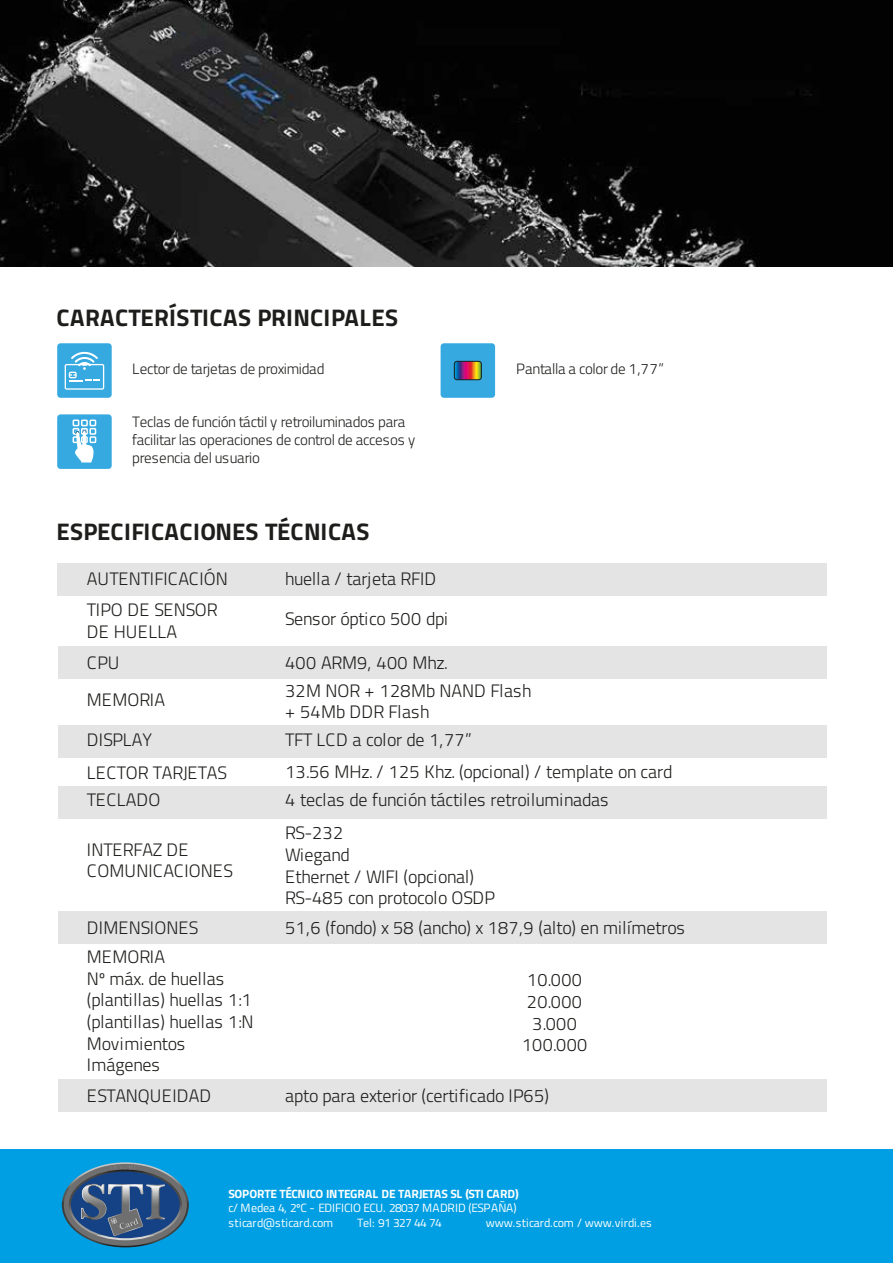
<style>
.page{position:relative;width:893px;height:1263px;background:#fff}
.page>*{position:absolute;margin:0;border:0;box-sizing:border-box;transform-origin:0 0}
.t1{font:700 24px "Titillium";letter-spacing:.02em;color:#1d1d1b}
.t2{font:300 18px/21.6px "Titillium";color:#1d1d1b}
.t3{font:300 18px/30.6px "Titillium";letter-spacing:.02em;color:#1d1d1b}
.t4{font:300 18px/21.6px "Titillium";letter-spacing:.025em;color:#1d1d1b;text-align:center}
.t5{font:300 18px "Titillium";letter-spacing:-.02em;color:#1d1d1b}
.t6{font:300 15px/18px "Titillium";letter-spacing:-.025em;color:#1d1d1b}
.t7{font:12px/14.4px "Titillium";letter-spacing:-.01em;color:#fff}
.t8{font:700 12px "Titillium";letter-spacing:-.025em;color:#fff}
.t9{font:12px "Titillium";letter-spacing:-.06em;color:#fff}
</style>
<div class="page">
<div style="left:0;top:1149px;width:893px;height:114px;background:#009fe3"></div>
<svg style="left:62px;top:1162px;width:127px;height:85px"></svg>
<div style="left:441px;top:343px;width:54px;height:55px;background:#36a9e1;border-radius:3px"></div>
<div style="left:57px;top:343px;width:55px;height:55px;background:#36a9e1;border-radius:3px"></div>
<div style="left:57px;top:414px;width:55px;height:55px;background:#36a9e1;border-radius:3px"></div>
<div style="left:65px;top:364px;width:39px;height:26px;background:#b8e0f4;border-radius:2px"></div>
<div style="left:66px;top:365px;width:37px;height:23px;background:#36a9e1"></div>
<svg style="left:69px;top:351px;width:31px;height:31px"></svg>
<div style="left:58px;top:725px;width:769px;height:32px;background:#e5e4e5"></div>
<div style="left:58px;top:646px;width:769px;height:32px;background:#e5e4e5"></div>
<div style="left:58px;top:911px;width:769px;height:32px;background:#e5e4e5"></div>
<div style="left:58px;top:563px;width:769px;height:32px;background:#e5e4e5"></div>
<div style="left:58px;top:786px;width:769px;height:32px;background:#e5e4e5"></div>
<svg style="left:72px;top:419px;width:25px;height:44px"></svg>
<div style="left:58px;top:1079px;width:769px;height:32px;background:#e5e4e5"></div>
<img style="left:0;top:0;width:893px;height:266px">
<svg style="left:454px;top:361px;width:26px;height:19px"></svg>
<div style="left:454px;top:361px;width:28px;height:19px;border:1px solid #1d1d1b;border-radius:3px"></div>
<img style="left:0;top:67px;width:57px;height:200px">
<svg style="left:170px;top:16px;width:29px;height:16px"></svg>
<h1 class="t1" style="left:57px;top:299px;width:343px">CARACTERÍSTICAS PRINCIPALES</h1>
<p class="t6" style="left:132px;top:359px;width:194px">Lector de tarjetas de proximidad</p>
<p class="t6" style="left:516px;top:359px;width:149px">Pantalla a color de 1,77”</p>
<p class="t6" style="left:132px;top:412px;width:285px">Teclas de función táctil y retroiluminados para facilitar las operaciones de control de accesos y presencia del usuario</p>
<h1 class="t1" style="left:57px;top:513px;width:315px">ESPECIFICACIONES TÉCNICAS</h1>
<p class="t2" style="left:87px;top:562px;width:143px;line-height:31.7px">AUTENTIFICACIÓN<br>TIPO DE SENSOR</p>
<p class="t3" style="left:87px;top:616px;width:92px">DE HUELLA<br>CPU</p>
<p class="t2" style="left:87px;top:688px;width:80px">MEMORIA</p>
<p class="t2" style="left:87px;top:722px;width:142px;line-height:33.5px">DISPLAY<br>LECTOR TARJETAS</p>
<p class="t2" style="left:285px;top:567px;width:153px">huella / tarjeta RFID</p>
<p class="t5" style="left:285px;top:606px;width:164px">Sensor óptico 500 dpi</p>
<p class="t2" style="left:285px;top:647px;width:248px;line-height:28px">400 ARM9, 400 Mhz.<br>32M NOR + 128Mb NAND Flash</p>
<p class="t3" style="left:285px;top:698px;width:188px;line-height:27.3px">+ 54Mb DDR Flash<br>TFT LCD a color de 1,77”</p>
<p class="t2" style="left:285px;top:760px;width:389px">13.56 MHz. / 125 Khz. (opcional) / template on card</p>
<p class="t3" style="left:87px;top:784px;width:75px">TECLADO</p>
<p class="t2" style="left:285px;top:788px;width:325px">4 teclas de función táctiles retroiluminadas</p>
<p class="t2" style="left:87px;top:838px;width:148px">INTERFAZ DE<br>COMUNICACIONES</p>
<p class="t2" style="left:285px;top:821px;width:212px">RS-232<br>Wiegand<br>Ethernet / WIFI (opcional)<br>RS-485 con protocolo OSDP</p>
<p class="t2" style="left:87px;top:916px;width:113px">DIMENSIONES</p>
<p class="t2" style="left:285px;top:916px;width:401px">51,6 (fondo) x 58 (ancho) x 187,9 (alto) en milímetros</p>
<p class="t2" style="left:87px;top:945px;width:168px">MEMORIA<br>Nº máx. de huellas (plantillas) huellas 1:1 (plantillas) huellas 1:N<br>Movimientos<br>Imágenes</p>
<p class="t4" style="left:522px;top:968px;width:67px">10.000<br>20.000<br>3.000<br>100.000</p>
<p class="t2" style="left:87px;top:1084px;width:126px">ESTANQUEIDAD</p>
<p class="t2" style="left:285px;top:1084px;width:266px">apto para exterior (certificado IP65)</p>
<p class="t8" style="left:229px;top:1184px;width:292px">SOPORTE TÉCNICO INTEGRAL DE TARJETAS SL (STI CARD)</p>
<p class="t7" style="left:229px;top:1200px;width:290px">c/ Medea 4, 2ºC - EDIFICIO ECU. 28037 MADRID (ESPAÑA) sticard@sticard.com</p>
<p class="t9" style="left:357px;top:1214px;width:86px">Tel: 91 327 44 74</p>
<p class="t7" style="left:486px;top:1215px;width:168px">www.sticard.com / www.virdi.es</p>
</div>
